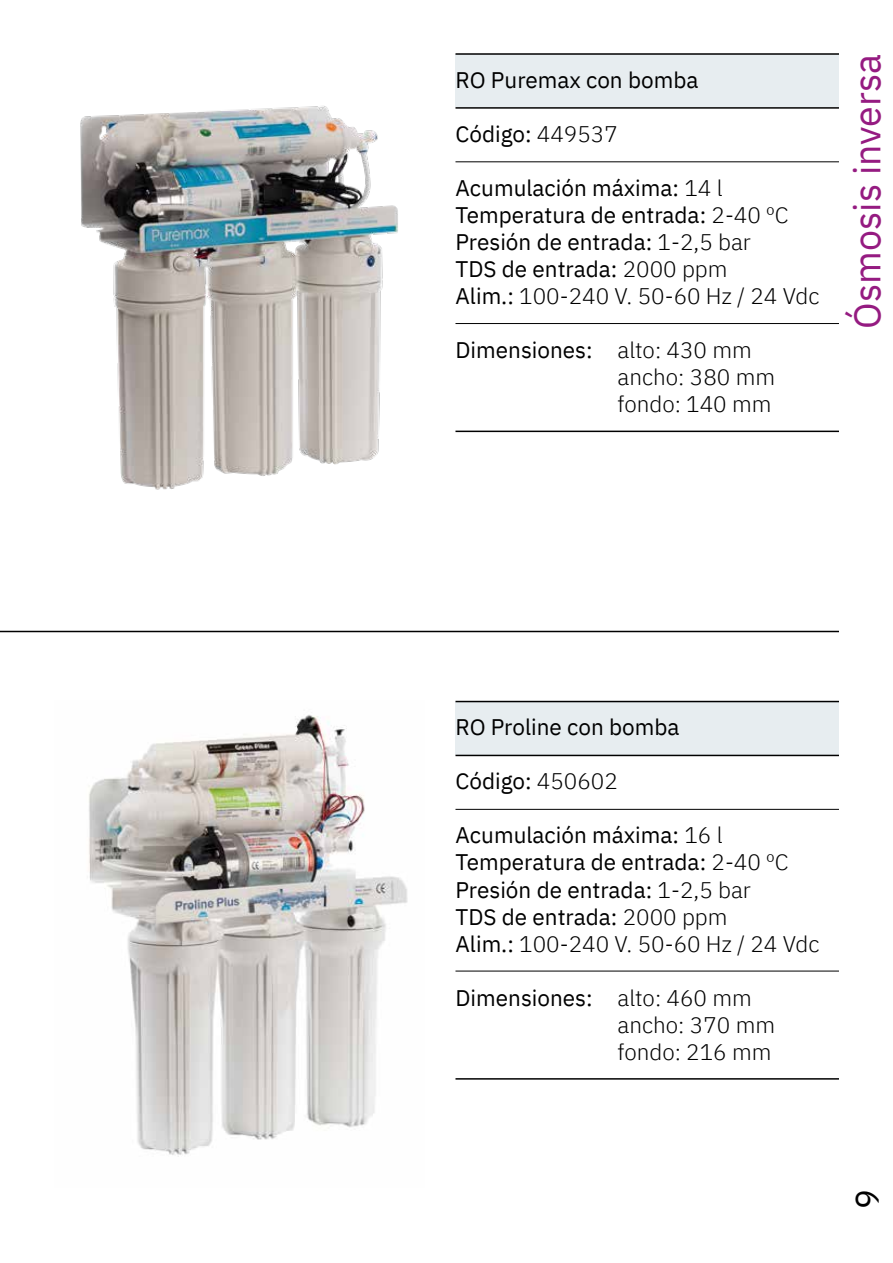
<style>
.page{position:relative;width:893px;height:1263px;background:#fff}
.page>*{position:absolute;margin:0;border:0;box-sizing:border-box;transform-origin:0 0}
.t1{font:37.5px "IBM Plex Sans";color:#951b81}
.t2{font:33px "IBM Plex Sans";color:#000}
.t3{font:22.5px/27px "IBM Plex Sans";color:#000}
.t4{font:300 22.5px/27px "IBM Plex Sans";color:#000}
.s1{font-weight:300}
.s2{font-weight:400}
</style>
<div class="page">
<hr style="left:0;top:631px;width:839px;height:1px;background:#000">
<img style="left:80px;top:106px;width:318px;height:384px">
<div style="left:455px;top:55px;width:384px;height:52px;background:#e7edf0"></div>
<hr style="left:455px;top:162px;width:384px;height:1px;background:#000">
<hr style="left:455px;top:323px;width:384px;height:1px;background:#000">
<hr style="left:455px;top:431px;width:384px;height:1px;background:#000">
<hr style="left:455px;top:53px;width:384px;height:2px;background:#000">
<hr style="left:455px;top:107px;width:384px;height:2px;background:#000">
<img style="left:89px;top:715px;width:319px;height:442px">
<div style="left:455px;top:702px;width:384px;height:53px;background:#e7edf0"></div>
<hr style="left:455px;top:809px;width:384px;height:1px;background:#000">
<hr style="left:455px;top:971px;width:384px;height:1px;background:#000">
<hr style="left:455px;top:1078px;width:384px;height:1px;background:#000">
<hr style="left:455px;top:701px;width:384px;height:1px;background:#000">
<hr style="left:455px;top:755px;width:384px;height:1px;background:#000">
<p class="t3" style="left:455px;top:65px;width:244px">RO Puremax con bomba</p>
<p class="t3" style="left:455px;top:119px;width:164px">Código: <span class="s1">449537</span></p>
<p class="t3" style="left:455px;top:173px;width:365px">Acumulación máxima: <span class="s1">14 l<br></span>Temperatura de entrada: <span class="s1">2-40 ºC<br></span>Presión de entrada: <span class="s1">1-2,5 bar<br></span>TDS de entrada: <span class="s1">2000 ppm<br></span>Alim.: <span class="s1">100-240 V. 50-60 Hz / 24 Vdc</span></p>
<p class="t4" style="left:617px;top:335px;width:159px;text-indent:-162px"><span class="s2">Dimensiones:</span> alto: 430 mm ancho: 380 mm fondo: 140 mm</p>
<h1 class="t1" style="left:839px;top:328px;width:276px;rotate:-90deg">Ósmosis inversa</h1>
<p class="t3" style="left:455px;top:712px;width:225px">RO Proline con bomba</p>
<p class="t3" style="left:455px;top:766px;width:164px">Código: <span class="s1">450602</span></p>
<p class="t3" style="left:455px;top:820px;width:365px">Acumulación máxima: <span class="s1">16 l<br></span>Temperatura de entrada: <span class="s1">2-40 ºC<br></span>Presión de entrada: <span class="s1">1-2,5 bar<br></span>TDS de entrada: <span class="s1">2000 ppm<br></span>Alim.: <span class="s1">100-240 V. 50-60 Hz / 24 Vdc</span></p>
<p class="t4" style="left:617px;top:982px;width:159px;text-indent:-162px"><span class="s2">Dimensiones:</span> alto: 460 mm ancho: 370 mm fondo: 216 mm</p>
<h2 class="t2" style="left:842px;top:1209px;width:21px;rotate:-90deg">9</h2>
</div>
